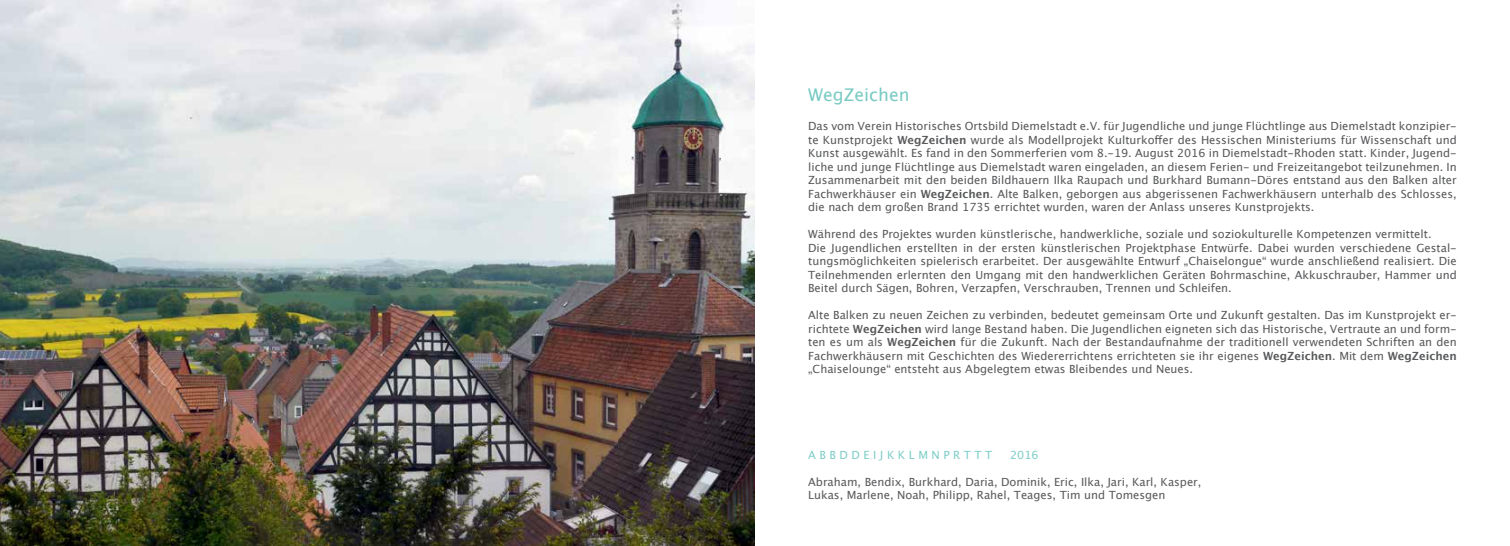
<style>
.page{position:relative;width:1510px;height:546px;background:#fff}
.page>*{position:absolute;margin:0;border:0;box-sizing:border-box;transform-origin:0 0}
.t1{font:17.5px "Lucida Grande";color:#79cbc3}
.t2{font:11.25px/13.5px "Lucida Grande";color:#58595b;text-align:justify}
.t3{font:11.25px "Lucida Grande";color:#7ecdc7}
.s1{font-weight:700}
</style>
<div class="page">
<img style="left:0;top:0;width:754px;height:546px">
<h1 class="t1" style="left:808px;top:85px;width:103px">WegZeichen</h1>
<p class="t2" style="left:808px;top:119px;width:650px">Das vom Verein Historisches Ortsbild Diemelstadt e.V. für Jugendliche und junge Flüchtlinge aus Diemelstadt konzipier&shy;te Kunstprojekt <span class="s1">WegZeichen</span> wurde als Modellprojekt Kulturkoffer des Hessischen Ministeriums für Wissenschaft und Kunst ausgewählt. Es fand in den Sommerferien vom 8.-19. August 2016 in Diemelstadt-Rhoden statt. Kinder, Jugend&shy;liche und junge Flüchtlinge aus Diemelstadt waren eingeladen, an diesem Ferien- und Freizeitangebot teilzunehmen. In Zusammenarbeit mit den beiden Bildhauern Ilka Raupach und Burkhard Bumann-Döres entstand aus den Balken alter Fachwerkhäuser ein <span class="s1">WegZeichen</span>. Alte Balken, geborgen aus abgerissenen Fachwerkhäusern unterhalb des Schlosses, die nach dem großen Brand 1735 errichtet wurden, waren der Anlass unseres Kunstprojekts.</p>
<p class="t2" style="left:808px;top:227px;width:650px;text-align:left">Während des Projektes wurden künstlerische, handwerkliche, soziale und soziokulturelle Kompetenzen vermittelt.<br>Die Jugendlichen erstellten in der ersten künstlerischen Projektphase Entwürfe. Dabei wurden verschiedene Gestal&shy;tungsmöglichkeiten spielerisch erarbeitet. Der ausgewählte Entwurf „Chaiselongue“ wurde anschließend realisiert. Die Teilnehmenden erlernten den Umgang mit den handwerklichen Geräten Bohrmaschine, Akkuschrauber, Hammer und Beitel durch Sägen, Bohren, Verzapfen, Verschrauben, Trennen und Schleifen.</p>
<p class="t2" style="left:808px;top:308px;width:650px">Alte Balken zu neuen Zeichen zu verbinden, bedeutet gemeinsam Orte und Zukunft gestalten. Das im Kunstprojekt er&shy;richtete <span class="s1">WegZeichen</span> wird lange Bestand haben. Die Jugendlichen eigneten sich das Historische, Vertraute an und form&shy;ten es um als <span class="s1">WegZeichen</span> für die Zukunft. Nach der Bestandaufnahme der traditionell verwendeten Schriften an den Fachwerkhäusern mit Geschichten des Wiedererrichtens errichteten sie ihr eigenes <span class="s1">WegZeichen</span>. Mit dem <span class="s1">WegZeichen </span>„Chaiselounge“ entsteht aus Abgelegtem etwas Bleibendes und Neues.</p>
<p class="t3" style="left:808px;top:448px;width:186px">A B B D D E I J K K L M N P R T T T</p>
<p class="t3" style="left:1010px;top:448px;width:30px">2016</p>
<p class="t2" style="left:808px;top:475px;width:395px">Abraham, Bendix, Burkhard, Daria, Dominik, Eric, Ilka, Jari, Karl, Kasper,<br>Lukas, Marlene, Noah, Philipp, Rahel, Teages, Tim und Tomesgen</p>
</div>
